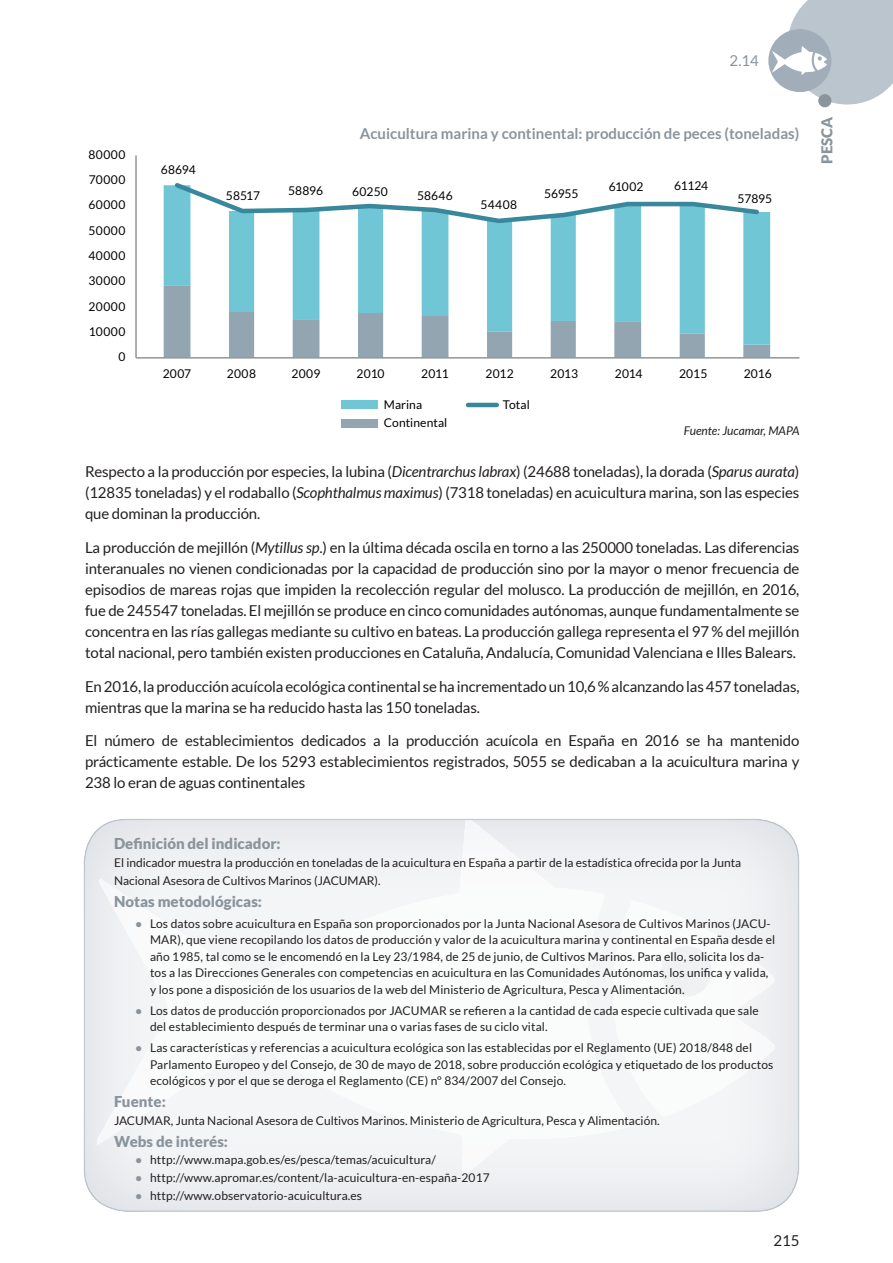
<style>
.page{position:relative;width:893px;height:1263px;background:#fff}
.page>*{position:absolute;margin:0;border:0;box-sizing:border-box;transform-origin:0 0}
.Cuerpo_texto{font:15px/21px "Lato";letter-spacing:-.01em;color:#231f20;text-align:justify}
.Titulo_cuadro{font:900 15px "Lato";color:#8a949d}
.Titulo_tabla_grafico{font:700 15px "Lato";color:#8a949d}
.t1{font:15px "Lato";color:#8a949d}
.texto_cuadro{font:12px/16.5px "Lato";letter-spacing:.01em;color:#231f20}
.t2{font:12px "Lato";letter-spacing:.01em;color:#000001}
.Fuente{font:italic 12px "Lato";color:#231f20}
.s1{font-style:italic}
.s2{font-family:"Arial";color:#8a949d}
</style>
<div class="page">
<div style="left:818px;top:94px;width:13px;height:13px;background:#8a949d;border-radius:50%"></div>
<svg style="left:768px;top:29px;width:63px;height:63px"></svg>
<svg style="left:772px;top:0;width:121px;height:105px"></svg>
<hr style="left:135px;top:156px;width:2px;height:202px;background:#939598">
<div style="left:341px;top:419px;width:37px;height:8px;background:#93a5b1"></div>
<div style="left:341px;top:401px;width:37px;height:8px;background:#71c6d6"></div>
<hr style="left:468px;top:403px;width:29px;height:4px;background:#39879c">
<svg style="left:164px;top:345px;width:606px;height:12px"></svg>
<svg style="left:164px;top:185px;width:606px;height:160px"></svg>
<svg style="left:171px;top:183px;width:591px;height:42px"></svg>
<hr style="left:136px;top:357px;width:663px;height:2px;background:#939598">
<div style="left:70px;top:809px;width:743px;height:403px;background:#fff;opacity:.75"></div>
<p class="t1" style="left:730px;top:53px;width:31px">2.14</p>
<p class="t2" style="left:88px;top:147px;width:38px">80000</p>
<p class="t2" style="left:89px;top:173px;width:38px">70000</p>
<p class="t2" style="left:88px;top:198px;width:38px">60000</p>
<p class="t2" style="left:89px;top:224px;width:38px">50000</p>
<p class="t2" style="left:88px;top:249px;width:39px">40000</p>
<p class="t2" style="left:88px;top:274px;width:39px">30000</p>
<p class="t2" style="left:89px;top:300px;width:38px">20000</p>
<p class="t2" style="left:89px;top:325px;width:38px">10000</p>
<p class="t2" style="left:118px;top:350px;width:9px">0</p>
<p class="t2" style="left:161px;top:163px;width:36px">68694</p>
<p class="t2" style="left:226px;top:189px;width:36px">58517</p>
<p class="Titulo_tabla_grafico" style="left:360px;top:125px;width:441px">Acuicultura marina y continental: producción de peces (toneladas)</p>
<p class="t2" style="left:288px;top:184px;width:37px">58896</p>
<p class="t2" style="left:352px;top:185px;width:37px">60250</p>
<p class="t2" style="left:417px;top:189px;width:37px">58646</p>
<p class="t2" style="left:481px;top:198px;width:38px">54408</p>
<p class="t2" style="left:544px;top:187px;width:36px">56955</p>
<p class="t2" style="left:609px;top:180px;width:36px">61002</p>
<p class="t2" style="left:674px;top:178px;width:35px">61124</p>
<p class="t2" style="left:737px;top:192px;width:36px">57895</p>
<p class="t2" style="left:163px;top:367px;width:30px">2007</p>
<p class="t2" style="left:227px;top:367px;width:31px">2008</p>
<p class="t2" style="left:292px;top:367px;width:30px">2009</p>
<p class="t2" style="left:357px;top:367px;width:29px">2010</p>
<p class="t2" style="left:421px;top:367px;width:29px">2011</p>
<p class="t2" style="left:485px;top:367px;width:30px">2012</p>
<p class="t2" style="left:550px;top:367px;width:29px">2013</p>
<p class="t2" style="left:615px;top:367px;width:29px">2014</p>
<p class="t2" style="left:679px;top:367px;width:30px">2015</p>
<p class="t2" style="left:744px;top:367px;width:29px">2016</p>
<p class="t2" style="left:384px;top:398px;width:40px">Marina</p>
<p class="t2" style="left:503px;top:398px;width:29px">Total</p>
<p class="t2" style="left:384px;top:416px;width:65px">Continental</p>
<p class="Fuente" style="left:684px;top:424px;width:117px">Fuente: Jucamar, MAPA</p>
<p class="Cuerpo_texto" style="left:85px;top:461px;width:716px">Respecto a la producción por especies, la lubina (<span class="s1">Dicentrarchus labrax</span>) (24688 toneladas), la dorada (<span class="s1">Sparus aurata</span>) (12835 toneladas) y el rodaballo (<span class="s1">Scophthalmus maximus</span>) (7318 toneladas) en acuicultura marina, son las especies que dominan la producción.</p>
<p class="Cuerpo_texto" style="left:85px;top:537px;width:716px">La producción de mejillón (<span class="s1">Mytillus sp</span>.) en la última década oscila en torno a las 250000 toneladas. Las diferencias interanuales no vienen condicionadas por la capacidad de producción sino por la mayor o menor frecuencia de episodios de mareas rojas que impiden la recolección regular del molusco. La producción de mejillón, en 2016, fue de 245547 toneladas. El mejillón se produce en cinco comunidades autónomas, aunque fundamentalmente se concentra en las rías gallegas mediante su cultivo en bateas. La producción gallega representa el 97 % del mejillón total nacional, pero también existen producciones en Cataluña, Andalucía, Comunidad Valenciana e Illes Balears.</p>
<p class="Cuerpo_texto" style="left:85px;top:675px;width:716px">En 2016, la producción acuícola ecológica continental se ha incrementado un 10,6 % alcanzando las 457 toneladas, mientras que la marina se ha reducido hasta las 150 toneladas.</p>
<p class="Cuerpo_texto" style="left:85px;top:730px;width:716px">El número de establecimientos dedicados a la producción acuícola en España en 2016 se ha mantenido prácticamente estable. De los 5293 establecimientos registrados, 5055 se dedicaban a la acuicultura marina y 238 lo eran de aguas continentales</p>
<p class="Titulo_cuadro" style="left:114px;top:835px;width:168px">Definición del indicador:</p>
<p class="texto_cuadro" style="left:114px;top:854px;width:629px;line-height:18px">El indicador muestra la producción en toneladas de la acuicultura en España a partir de la estadística ofrecida por la Junta<br>Nacional Asesora de Cultivos Marinos (JACUMAR).</p>
<p class="Titulo_cuadro" style="left:114px;top:893px;width:150px">Notas metodológicas:</p>
<p class="texto_cuadro" style="left:150px;top:915px;width:627px;text-indent:-15px"><span class="s2">●</span> Los datos sobre acuicultura en España son proporcionados por la Junta Nacional Asesora de Cultivos Marinos (JACU-MAR), que viene recopilando los datos de producción y valor de la acuicultura marina y continental en España desde el año 1985, tal como se le encomendó en la Ley 23/1984, de 25 de junio, de Cultivos Marinos. Para ello, solicita los da&shy;tos a las Direcciones Generales con competencias en acuicultura en las Comunidades Autónomas, los unifica y valida, y los pone a disposición de los usuarios de la web del Ministerio de Agricultura, Pesca y Alimentación.</p>
<p class="texto_cuadro" style="left:150px;top:1002px;width:610px;text-indent:-15px"><span class="s2">●</span> Los datos de producción proporcionados por JACUMAR se refieren a la cantidad de cada especie cultivada que sale del establecimiento después de terminar una o varias fases de su ciclo vital.</p>
<p class="texto_cuadro" style="left:150px;top:1039px;width:625px;text-indent:-15px"><span class="s2">●</span> Las características y referencias a acuicultura ecológica son las establecidas por el Reglamento (UE) 2018/848 del<br>Parlamento Europeo y del Consejo, de 30 de mayo de 2018, sobre producción ecológica y etiquetado de los productos ecológicos y por el que se deroga el Reglamento (CE) nº 834/2007 del Consejo.</p>
<p class="Titulo_cuadro" style="left:114px;top:1092px;width:53px">Fuente:</p>
<p class="texto_cuadro" style="left:114px;top:1112px;width:547px">JACUMAR, Junta Nacional Asesora de Cultivos Marinos. Ministerio de Agricultura, Pesca y Alimentación.</p>
<p class="Titulo_cuadro" style="left:114px;top:1132px;width:116px">Webs de interés:</p>
<p class="texto_cuadro" style="left:135px;top:1151px;width:302px"><span class="s2">●</span> http://www.mapa.gob.es/es/pesca/temas/acuicultura/</p>
<p class="texto_cuadro" style="left:135px;top:1169px;width:356px"><span class="s2">●</span> http://www.apromar.es/content/la-acuicultura-en-españa-2017</p>
<p class="texto_cuadro" style="left:135px;top:1187px;width:229px"><span class="s2">●</span> http://www.observatorio-acuicultura.es</p>
<p class="Cuerpo_texto" style="left:773px;top:1230px;width:28px">215</p>
<p class="Titulo_cuadro" style="left:818px;top:164px;width:49px;rotate:-90deg">PESCA</p>
</div>
